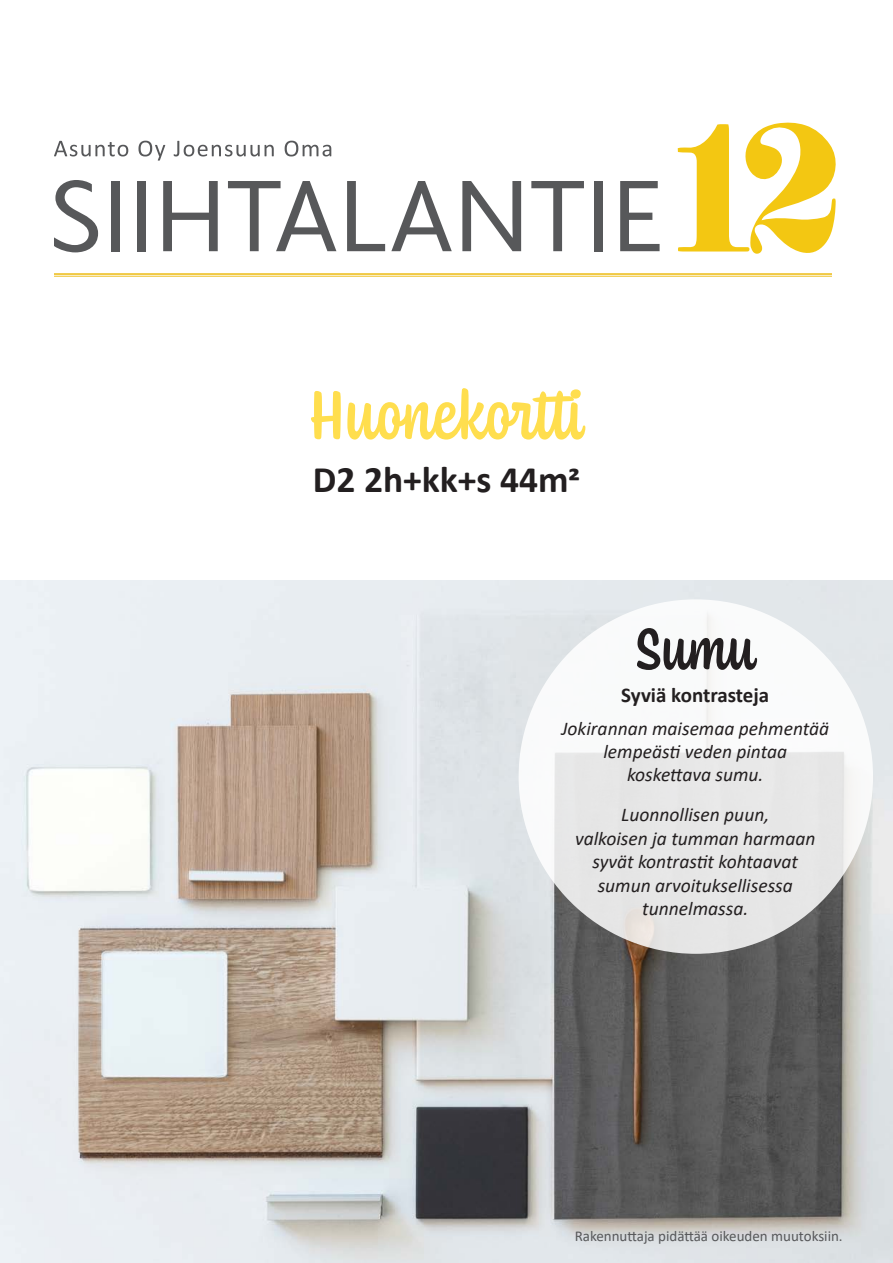
<style>
.page{position:relative;width:893px;height:1263px;background:#fff}
.page>*{position:absolute;margin:0;border:0;box-sizing:border-box;transform-origin:0 0}
.Leipis{font:500 72px "Coniferous";color:#ffde4e}
.Leipis-2{font:500 61.5px "Coniferous";color:#231f20}
.Leipis-3{font:700 37.5px "Calibri";color:#231f20}
.Leipis-4{font:700 21px "Calibri";color:#231f20}
.leipis{font:italic 19.5px/23.4px "Calibri";color:#231f20;text-align:center}
.t1{font:15px "Calibri";color:#57585a}
</style>
<div class="page">
<svg style="left:54px;top:180px;width:44px;height:72px"></svg>
<div style="left:111px;top:181px;width:9px;height:70px;background:#57585a"></div>
<div style="left:137px;top:181px;width:9px;height:70px;background:#57585a"></div>
<svg style="left:163px;top:181px;width:55px;height:70px"></svg>
<svg style="left:228px;top:181px;width:108px;height:70px"></svg>
<svg style="left:347px;top:181px;width:38px;height:70px"></svg>
<svg style="left:391px;top:181px;width:61px;height:70px"></svg>
<svg style="left:462px;top:181px;width:59px;height:70px"></svg>
<svg style="left:531px;top:181px;width:53px;height:70px"></svg>
<div style="left:594px;top:181px;width:9px;height:70px;background:#57585a"></div>
<svg style="left:620px;top:181px;width:40px;height:70px"></svg>
<svg style="left:678px;top:122px;width:158px;height:132px"></svg>
<svg style="left:54px;top:141px;width:74px;height:15px"></svg>
<svg style="left:138px;top:141px;width:27px;height:20px"></svg>
<svg style="left:174px;top:141px;width:100px;height:15px"></svg>
<svg style="left:285px;top:141px;width:46px;height:15px"></svg>
<hr style="left:54px;top:273px;width:778px;height:2px;background:#eec025">
<hr style="left:54px;top:276px;width:778px;height:1px;background:#eec025">
<img style="left:0;top:580px;width:893px;height:683px">
<div style="left:519px;top:599px;width:354px;height:355px;background:linear-gradient(to right,#f1f1f2,#eff0f0);border-radius:50%"></div>
<p class="Leipis" style="left:308px;top:365px;width:278px">Huonekortti</p>
<p class="Leipis-3" style="left:313px;top:453px;width:268px">D2 2h+kk+s 44m2</p>
<p class="Leipis-2" style="left:634px;top:606px;width:124px">Sumu</p>
<p class="Leipis-4" style="left:621px;top:680px;width:149px">Syviä kontrasteja</p>
<p class="leipis" style="left:561px;top:716px;width:269px">Jokirannan maisemaa pehmentää</p>
<p class="leipis" style="left:603px;top:739px;width:185px">lempeästi veden pintaa</p>
<p class="leipis" style="left:627px;top:762px;width:138px">koskettava sumu.</p>
<p class="leipis" style="left:575px;top:802px;width:242px">Luonnollisen puun,<br>valkoisen ja tumman harmaan syvät kontrastit kohtaavat sumun arvoituksellisessa tunnelmassa.</p>
<p class="t1" style="left:575px;top:1226px;width:270px">Rakennuttaja pidättää oikeuden muutoksiin.</p>
</div>
